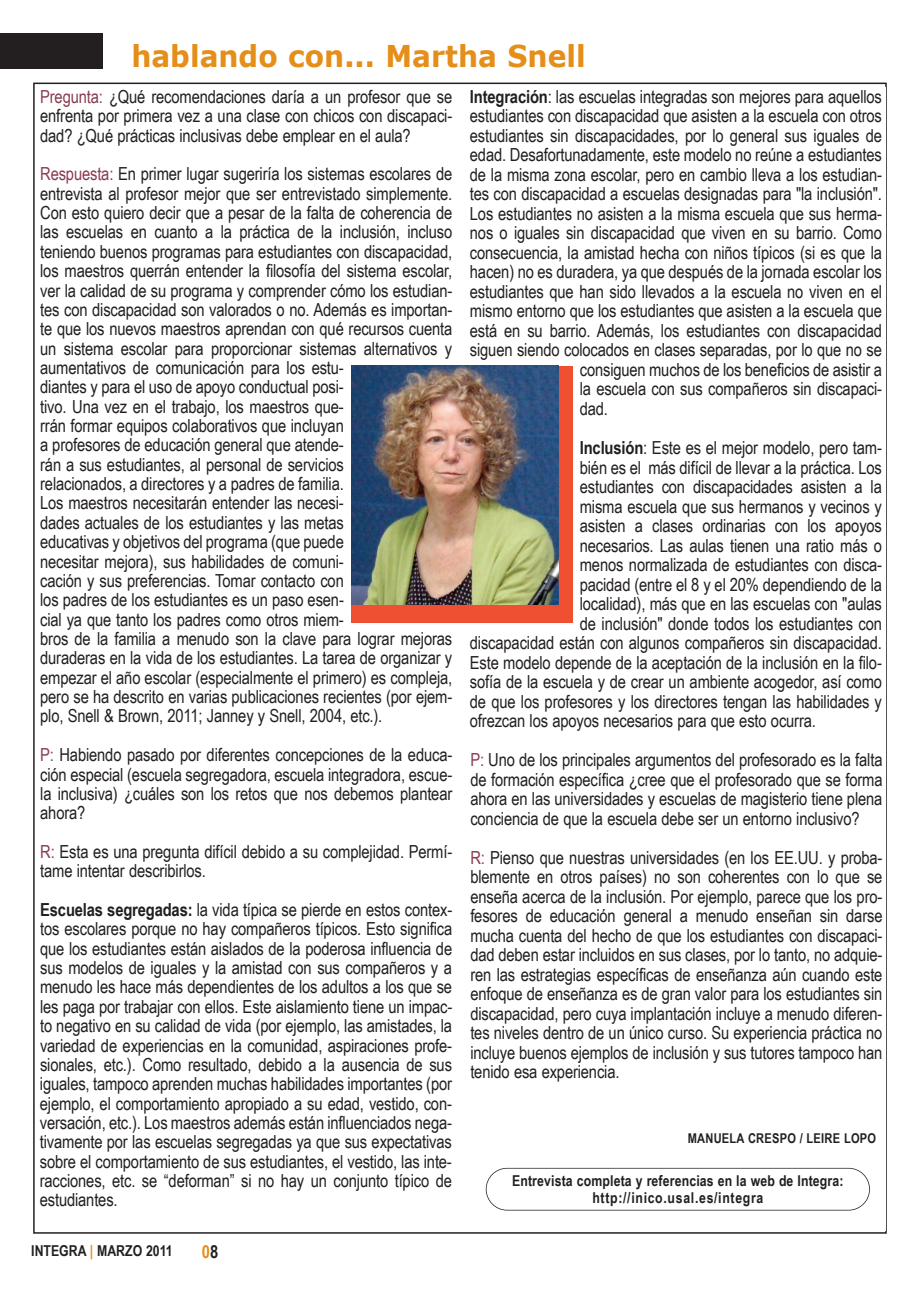
<style>
.page{position:relative;width:919px;height:1289px;background:#fff}
.page>*{position:absolute;margin:0;border:0;box-sizing:border-box;transform-origin:0 0}
.t1{font:700 30px "Verdana";color:#e58e19;scale:.94 1}
.t2{font:18px/19.4px "Arial Narrow";letter-spacing:-.01em;color:#231f20;text-align:justify}
.t3{font:700 18px "Arial Narrow";color:#e58e19}
.t4{font:700 15px/16.5px "Arial Narrow";letter-spacing:.01em;color:#231f20;text-align:center}
.t5{font:700 13.5px "Arial Narrow";letter-spacing:.02em;color:#231f20}
.s1{color:#8a3c50}
.s2{font-weight:700}
.s3{color:#e58e19}
.s4{color:#231f20}
</style>
<div class="page">
<div style="left:0;top:33px;width:103px;height:36px;background:#231f20"></div>
<div style="left:351px;top:366px;width:221px;height:256px;background:#ef5032"></div>
<img style="left:351px;top:366px;width:207px;height:238px">
<div style="left:485px;top:1167px;width:384px;height:43px;border:2px solid #231f20;border-radius:21px"></div>
<h1 class="t1" style="left:131px;top:37px;width:485px">hablando con... Martha Snell</h1>
<p class="t2" style="left:40px;top:87px;width:413px"><span class="s1">Pregunta:</span> ¿Qué recomendaciones daría a un profesor que se enfrenta por primera vez a una clase con chicos con discapaci&shy;dad? ¿Qué prácticas inclusivas debe emplear en el aula?</p>
<p class="t2" style="left:40px;top:164px;width:413px;text-align:left"><span class="s1">Respuesta:</span> En primer lugar sugeriría los sistemas escolares de entrevista al profesor mejor que ser entrevistado simplemente.<br>Con esto quiero decir que a pesar de la falta de coherencia de las escuelas en cuanto a la práctica de la inclusión, incluso teniendo buenos programas para estudiantes con discapacidad, los maestros querrán entender la filosofía del sistema escolar, ver la calidad de su programa y comprender cómo los estudian&shy;tes con discapacidad son valorados o no. Además es importan&shy;te que los nuevos maestros aprendan con qué recursos cuenta un sistema escolar para proporcionar sistemas alternativos y aumentativos de comunicación para los estu-<br>diantes y para el uso de apoyo conductual posi-<br>tivo. Una vez en el trabajo, los maestros que-<br>rrán formar equipos colaborativos que incluyan<br>a profesores de educación general que atende-<br>rán a sus estudiantes, al personal de servicios<br>relacionados, a directores y a padres de familia.<br>Los maestros necesitarán entender las necesi-<br>dades actuales de los estudiantes y las metas<br>educativas y objetivos del programa (que puede<br>necesitar mejora), sus habilidades de comuni-<br>cación y sus preferencias. Tomar contacto con<br>los padres de los estudiantes es un paso esen-<br>cial ya que tanto los padres como otros miem-<br>bros de la familia a menudo son la clave para lograr mejoras duraderas en la vida de los estudiantes. La tarea de organizar y empezar el año escolar (especialmente el primero) es compleja, pero se ha descrito en varias publicaciones recientes (por ejem&shy;plo, Snell &amp; Brown, 2011; Janney y Snell, 2004, etc.).</p>
<p class="t2" style="left:40px;top:745px;width:413px"><span class="s1">P:</span> Habiendo pasado por diferentes concepciones de la educa&shy;ción especial (escuela segregadora, escuela integradora, escue&shy;la inclusiva) ¿cuáles son los retos que nos debemos plantear ahora?</p>
<p class="t2" style="left:40px;top:841px;width:413px"><span class="s1">R:</span> Esta es una pregunta difícil debido a su complejidad. Permí&shy;tame intentar describirlos.</p>
<p class="t2" style="left:40px;top:899px;width:414px"><span class="s2">Escuelas segregadas:</span> la vida típica se pierde en estos contex&shy;tos escolares porque no hay compañeros típicos. Esto significa que los estudiantes están aislados de la poderosa influencia de sus modelos de iguales y la amistad con sus compañeros y a menudo les hace más dependientes de los adultos a los que se les paga por trabajar con ellos. Este aislamiento tiene un impac&shy;to negativo en su calidad de vida (por ejemplo, las amistades, la variedad de experiencias en la comunidad, aspiraciones profe&shy;sionales, etc.). Como resultado, debido a la ausencia de sus iguales, tampoco aprenden muchas habilidades importantes (por ejemplo, el comportamiento apropiado a su edad, vestido, con&shy;versación, etc.). Los maestros además están influenciados nega&shy;tivamente por las escuelas segregadas ya que sus expectativas sobre el comportamiento de sus estudiantes, el vestido, las inte&shy;racciones, etc. se “deforman” si no hay un conjunto típico de estudiantes.</p>
<p class="t2" style="left:470px;top:87px;width:413px"><span class="s2">Integración</span>: las escuelas integradas son mejores para aquellos</p>
<p class="t2" style="left:470px;top:106px;width:413px">estudiantes con discapacidad que asisten a la escuela con otros</p>
<p class="t2" style="left:470px;top:126px;width:413px">estudiantes sin discapacidades, por lo general sus iguales de</p>
<p class="t2" style="left:470px;top:145px;width:413px">edad. Desafortunadamente, este modelo no reúne a estudiantes</p>
<p class="t2" style="left:470px;top:165px;width:413px">de la misma zona escolar, pero en cambio lleva a los estudian-</p>
<p class="t2" style="left:470px;top:184px;width:413px">tes con discapacidad a escuelas designadas para "la inclusión".</p>
<p class="t2" style="left:470px;top:204px;width:413px">Los estudiantes no asisten a la misma escuela que sus herma-</p>
<p class="t2" style="left:470px;top:223px;width:413px">nos o iguales sin discapacidad que viven en su barrio. Como</p>
<p class="t2" style="left:470px;top:243px;width:413px">consecuencia, la amistad hecha con niños típicos (si es que la</p>
<p class="t2" style="left:470px;top:262px;width:413px">hacen) no es duradera, ya que después de la jornada escolar los</p>
<p class="t2" style="left:470px;top:282px;width:413px">estudiantes que han sido llevados a la escuela no viven en el</p>
<p class="t2" style="left:470px;top:301px;width:413px">mismo entorno que los estudiantes que asisten a la escuela que</p>
<p class="t2" style="left:470px;top:321px;width:413px">está en su barrio. Además, los estudiantes con discapacidad</p>
<p class="t2" style="left:470px;top:340px;width:413px">siguen siendo colocados en clases separadas, por lo que no se</p>
<p class="t2" style="left:579px;top:360px;width:303px">consiguen muchos de los beneficios de asistir a</p>
<p class="t2" style="left:579px;top:379px;width:304px">la escuela con sus compañeros sin discapaci-</p>
<p class="t2" style="left:579px;top:399px;width:30px">dad.</p>
<p class="t2" style="left:579px;top:438px;width:303px"><span class="s2">Inclusión</span>: Este es el mejor modelo, pero tam-</p>
<p class="t2" style="left:579px;top:457px;width:303px">bién es el más difícil de llevar a la práctica. Los</p>
<p class="t2" style="left:579px;top:477px;width:303px">estudiantes con discapacidades asisten a la</p>
<p class="t2" style="left:579px;top:496px;width:303px">misma escuela que sus hermanos y vecinos y</p>
<p class="t2" style="left:579px;top:516px;width:304px">asisten a clases ordinarias con los apoyos</p>
<p class="t2" style="left:579px;top:535px;width:304px">necesarios. Las aulas tienen una ratio más o</p>
<p class="t2" style="left:579px;top:555px;width:304px">menos normalizada de estudiantes con disca-</p>
<p class="t2" style="left:579px;top:574px;width:304px">pacidad (entre el 8 y el 20% dependiendo de la</p>
<p class="t2" style="left:579px;top:594px;width:304px">localidad), más que en las escuelas con "aulas</p>
<p class="t2" style="left:579px;top:613px;width:304px">de inclusión" donde todos los estudiantes con</p>
<p class="t2" style="left:470px;top:633px;width:413px">discapacidad están con algunos compañeros sin discapacidad.</p>
<p class="t2" style="left:470px;top:652px;width:413px">Este modelo depende de la aceptación de la inclusión en la filo-</p>
<p class="t2" style="left:470px;top:672px;width:413px">sofía de la escuela y de crear un ambiente acogedor, así como</p>
<p class="t2" style="left:470px;top:691px;width:413px">de que los profesores y los directores tengan las habilidades y</p>
<p class="t2" style="left:470px;top:711px;width:347px">ofrezcan los apoyos necesarios para que esto ocurra.</p>
<p class="t2" style="left:470px;top:749px;width:413px"><span class="s1">P:</span> Uno de los principales argumentos del profesorado es la falta de formación específica ¿cree que el profesorado que se forma ahora en las universidades y escuelas de magisterio tiene plena conciencia de que la escuela debe ser un entorno inclusivo?</p>
<p class="t2" style="left:470px;top:847px;width:413px"><span class="s1">R:</span> Pienso que nuestras universidades (en los EE.UU. y proba&shy;blemente en otros países) no son coherentes con lo que se enseña acerca de la inclusión. Por ejemplo, parece que los pro&shy;fesores de educación general a menudo enseñan sin darse mucha cuenta del hecho de que los estudiantes con discapaci&shy;dad deben estar incluidos en sus clases, por lo tanto, no adquie&shy;ren las estrategias específicas de enseñanza aún cuando este enfoque de enseñanza es de gran valor para los estudiantes sin discapacidad, pero cuya implantación incluye a menudo diferen&shy;tes niveles dentro de un único curso. Su experiencia práctica no incluye buenos ejemplos de inclusión y sus tutores tampoco han tenido esa experiencia.</p>
<p class="t5" style="left:687px;top:1130px;width:190px">MANUELA CRESPO / LEIRE LOPO</p>
<p class="t4" style="left:512px;top:1172px;width:333px">Entrevista completa y referencias en la web de Integra: http://inico.usal.es/integra</p>
<p class="t4" style="left:31px;top:1242px;width:143px">INTEGRA <span class="s3">|</span> MARZO 2011</p>
<p class="t3" style="left:202px;top:1241px;width:18px">0<span class="s4">8</span></p>
</div>
